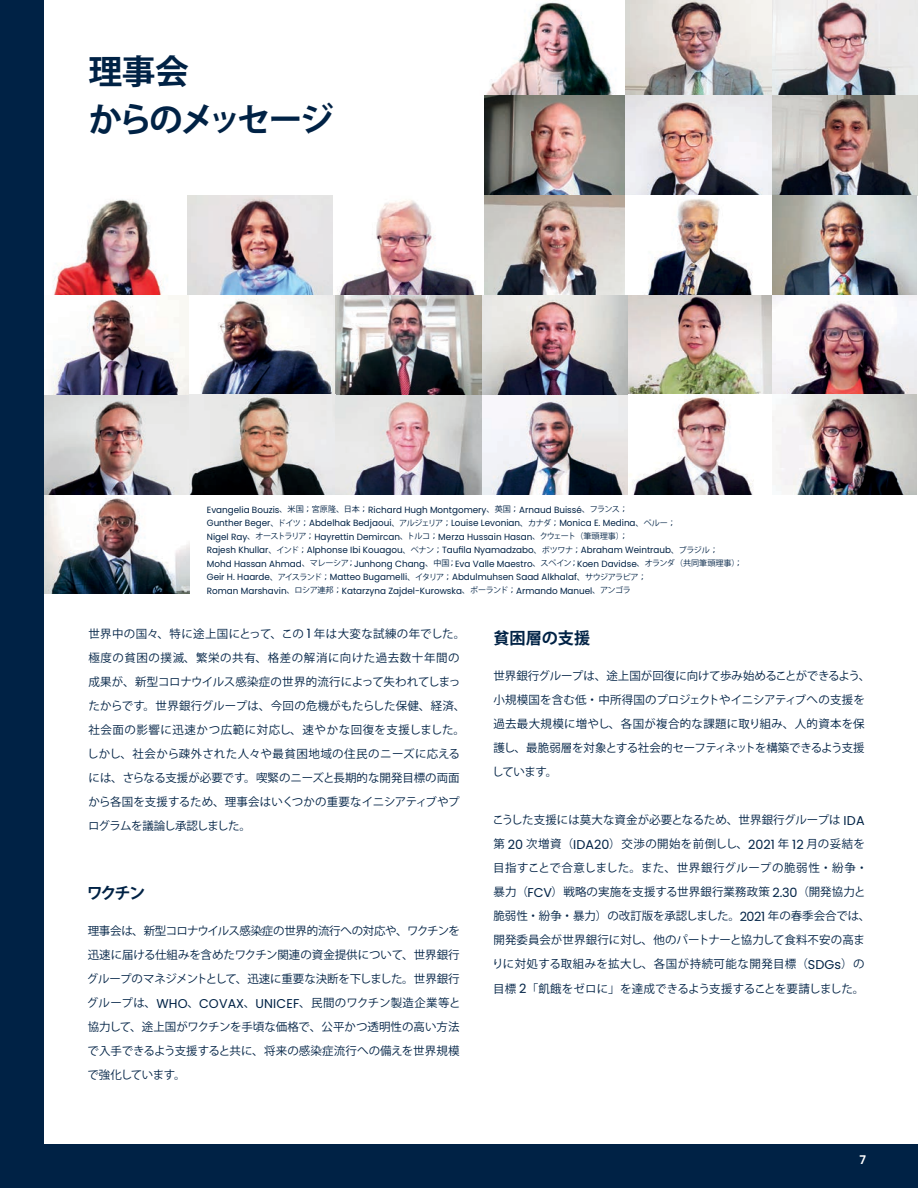
<style>
.page{position:relative;width:918px;height:1188px;background:#fff}
.page>*{position:absolute;margin:0;border:0;box-sizing:border-box;transform-origin:0 0}
.t1{font:700 33.75px/48px "Koz Go Pro";letter-spacing:-.08em;color:#002245}
.t2{font:700 16.2px "Koz Go Pro";letter-spacing:-.01em;color:#002245}
.t3{font:600 12px "Poppins";color:#fff}
.t4{font:11.55px/24px "Koz Go Pro";letter-spacing:.005em;color:#002245}
.t5{font:9px/13.5px "Poppins";color:#002245}
.s1{font-family:"Koz Go Pro";font-size:8.1px}
.s2{font-family:"Poppins";font-size:12.75px}
</style>
<div class="page">
<div style="left:0;top:1145px;width:918px;height:43px;background:#002245"></div>
<img style="left:484px;top:0;width:434px;height:96px">
<img style="left:43px;top:395px;width:146px;height:199px">
<img style="left:43px;top:195px;width:432px;height:100px">
<img style="left:484px;top:96px;width:142px;height:199px">
<img style="left:626px;top:96px;width:292px;height:99px">
<img style="left:644px;top:195px;width:272px;height:100px">
<img style="left:43px;top:295px;width:732px;height:100px">
<img style="left:772px;top:296px;width:144px;height:198px">
<img style="left:189px;top:395px;width:586px;height:99px">
<div style="left:0;top:0;width:43px;height:1180px;background:#002245"></div>
<h1 class="t1" style="left:88px;top:50px;width:247px">理事会<br>からのメッセージ</h1>
<p class="t5" style="left:207px;top:503px;width:537px">Evangelia Bouzis<span class="s1">、米国；宮原隆、日本；</span> Richard Hugh Montgomery<span class="s1">、英国；</span> Arnaud Buissé<span class="s1">、フランス；<br></span>Gunther Beger<span class="s1">、ドイツ；</span>Abdelhak Bedjaoui<span class="s1">、アルジェリア；</span>Louise Levonian<span class="s1">、カナダ；</span>Monica E. Medina<span class="s1">、ペルー；<br></span>Nigel Ray<span class="s1">、オーストラリア；</span>Hayrettin Demircan<span class="s1">、トルコ；</span>Merza Hussain Hasan<span class="s1">、クウェート（筆頭理事）；<br></span>Rajesh Khullar<span class="s1">、インド；</span>Alphonse Ibi Kouagou<span class="s1">、ベナン；</span>Taufila Nyamadzabo<span class="s1">、ボツワナ；</span>Abraham Weintraub<span class="s1">、ブラジル；</span>Mohd Hassan Ahmad<span class="s1">、マレーシア；</span>Junhong Chang<span class="s1">、中国；</span>Eva Valle Maestro<span class="s1">、スペイン；</span>Koen Davidse<span class="s1">、オランダ（共同筆頭理事）；</span>Geir H. Haarde<span class="s1">、アイスランド；</span>Matteo Bugamelli<span class="s1">、イタリア；</span>Abdulmuhsen Saad Alkhalaf<span class="s1">、サウジアラビア；<br></span>Roman Marshavin<span class="s1">、ロシア連邦；</span>Katarzyna Zajdel-Kurowska<span class="s1">、ポーランド；</span>Armando Manuel<span class="s1">、アンゴラ</span></p>
<p class="t4" style="left:87px;top:622px;width:379px">世界中の国々、特に途上国にとって、この <span class="s2">1</span> 年は大変な試練の年でした。極度の貧困の撲滅、繁栄の共有、格差の解消に向けた過去数十年間の成果が、新型コロナウイルス感染症の世界的流行によって失われてしまったからです。世界銀行グループは、今回の危機がもたらした保健、経済、社会面の影響に迅速かつ広範に対応し、速やかな回復を支援しました。しかし、社会から疎外された人々や最貧困地域の住民のニーズに応えるには、さらなる支援が必要です。喫緊のニーズと長期的な開発目標の両面から各国を支援するため、理事会はいくつかの重要なイニシアティブやプログラムを議論し承認しました。</p>
<h2 class="t2" style="left:493px;top:627px;width:98px">貧困層の支援</h2>
<p class="t4" style="left:492px;top:664px;width:379px">世界銀行グループは、途上国が回復に向けて歩み始めることができるよう、小規模国を含む低・中所得国のプロジェクトやイニシアティブへの支援を過去最大規模に増やし、各国が複合的な課題に取り組み、人的資本を保護し、最脆弱層を対象とする社会的セーフティネットを構築できるよう支援しています。</p>
<p class="t4" style="left:492px;top:808px;width:380px">こうした支援には莫大な資金が必要となるため、世界銀行グループは <span class="s2">IDA</span>第 <span class="s2">20</span> 次増資（<span class="s2">IDA20</span>）交渉の開始を前倒しし、<span class="s2">2021</span> 年 <span class="s2">12</span> 月の妥結を目指すことで合意しました。また、世界銀行グループの脆弱性・紛争・暴力（<span class="s2">FCV</span>）戦略の実施を支援する世界銀行業務政策 <span class="s2">2.30</span>（開発協力と脆弱性・紛争・暴力）の改訂版を承認しました。<span class="s2">2021</span> 年の春季会合では、開発委員会が世界銀行に対し、他のパートナーと協力して食料不安の高まりに対処する取組みを拡大し、各国が持続可能な開発目標（<span class="s2">SDGs</span>）の目標 <span class="s2">2</span>「飢餓をゼロに」を達成できるよう支援することを要請しました。</p>
<h2 class="t2" style="left:87px;top:882px;width:60px">ワクチン</h2>
<p class="t4" style="left:87px;top:919px;width:375px;text-align:justify">理事会は、新型コロナウイルス感染症の世界的流行への対応や、ワクチンを迅速に届ける仕組みを含めたワクチン関連の資金提供について、世界銀行グループのマネジメントとして、迅速に重要な決断を下しました。世界銀行グループは、<span class="s2">WHO</span>、<span class="s2">COVAX</span>、<span class="s2">UNICEF</span>、民間のワクチン製造企業等と協力して、途上国がワクチンを手頃な価格で、公平かつ透明性の高い方法で入手できるよう支援すると共に、将来の感染症流行への備えを世界規模で強化しています。</p>
<p class="t3" style="left:859px;top:1153px;width:8px">7</p>
</div>
